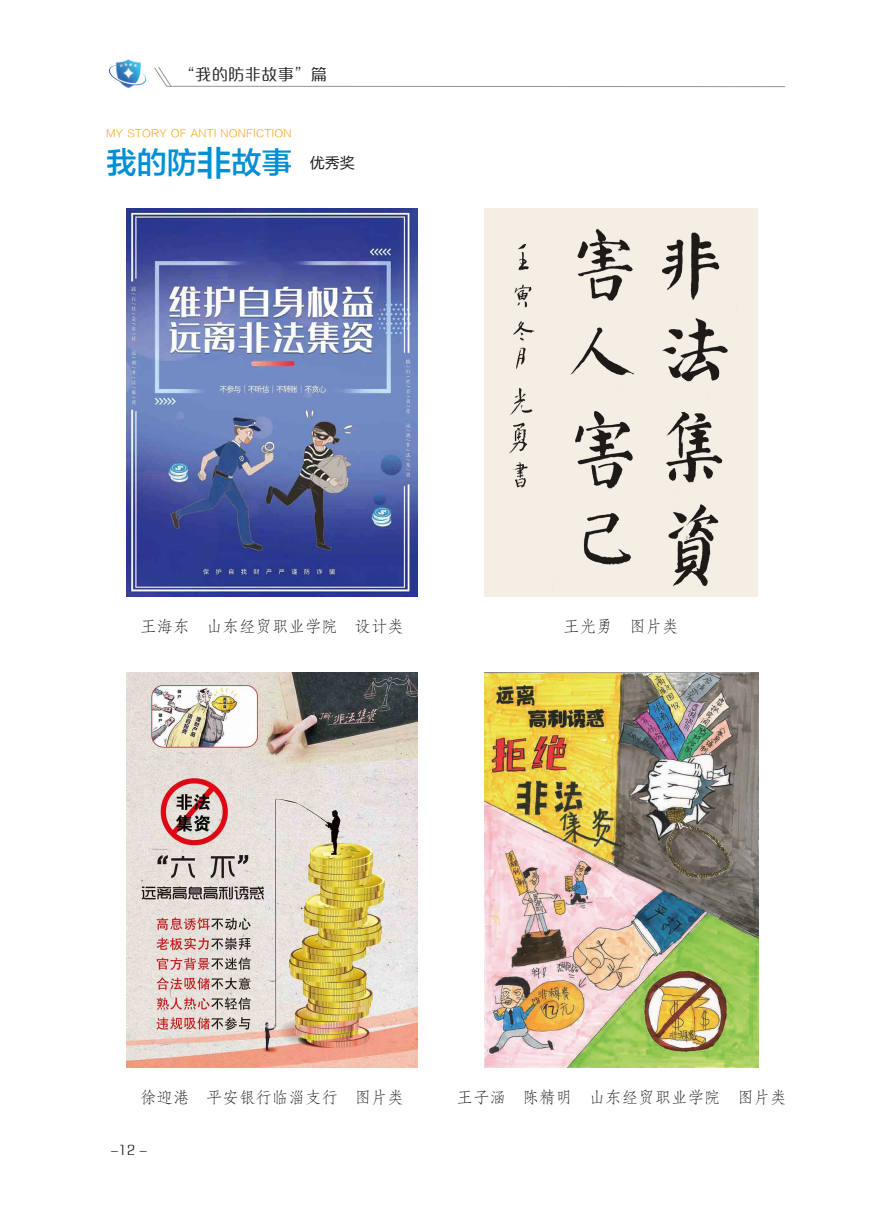
<style>
.page{position:relative;width:893px;height:1212px;background:#fff}
.page>*{position:absolute;margin:0;border:0;box-sizing:border-box;transform-origin:0 0}
.t1{font:30.15px "FZLTZHJW GB1 0";color:#008fd5}
.t2{font:16.5px "FZFSK GBK1 0";color:#231f20}
.t3{font:16.5px "FZDALT JW GB1 0";color:#231f20}
.t4{font:15.15px "FZLTHK GBK1 0";color:#231f20}
.t5{font:13.5px "FZDALT JW GB1 0";color:#231f20}
.t6{font:10.5px "FZLTXHK";color:#f9a51b}
.s1{font-size:34.65px}
</style>
<div class="page">
<svg style="left:154px;top:67px;width:631px;height:20px"></svg>
<img style="left:108px;top:59px;width:39px;height:30px">
<img style="left:126px;top:673px;width:292px;height:395px">
<img style="left:126px;top:208px;width:292px;height:388px">
<img style="left:484px;top:673px;width:275px;height:395px">
<img style="left:484px;top:208px;width:273px;height:388px">
<p class="t3" style="left:179px;top:65px;width:150px">“我的防非故事”篇</p>
<p class="t6" style="left:106px;top:127px;width:187px">MY STORY OF ANTI NONFICTION</p>
<h1 class="t1" style="left:107px;top:146px;width:187px">我的防<span class="s1">非</span>故事</h1>
<p class="t4" style="left:310px;top:154px;width:47px">优秀奖</p>
<p class="t2" style="left:140px;top:617px;width:265px">王海东 山东经贸职业学院 设计类</p>
<p class="t2" style="left:563px;top:617px;width:117px">王光勇 图片类</p>
<p class="t2" style="left:140px;top:1089px;width:265px">徐迎港 平安银行临淄支行 图片类</p>
<p class="t2" style="left:457px;top:1089px;width:332px">王子涵 陈精明 山东经贸职业学院 图片类</p>
<p class="t5" style="left:110px;top:1143px;width:39px">-12 -</p>
</div>
